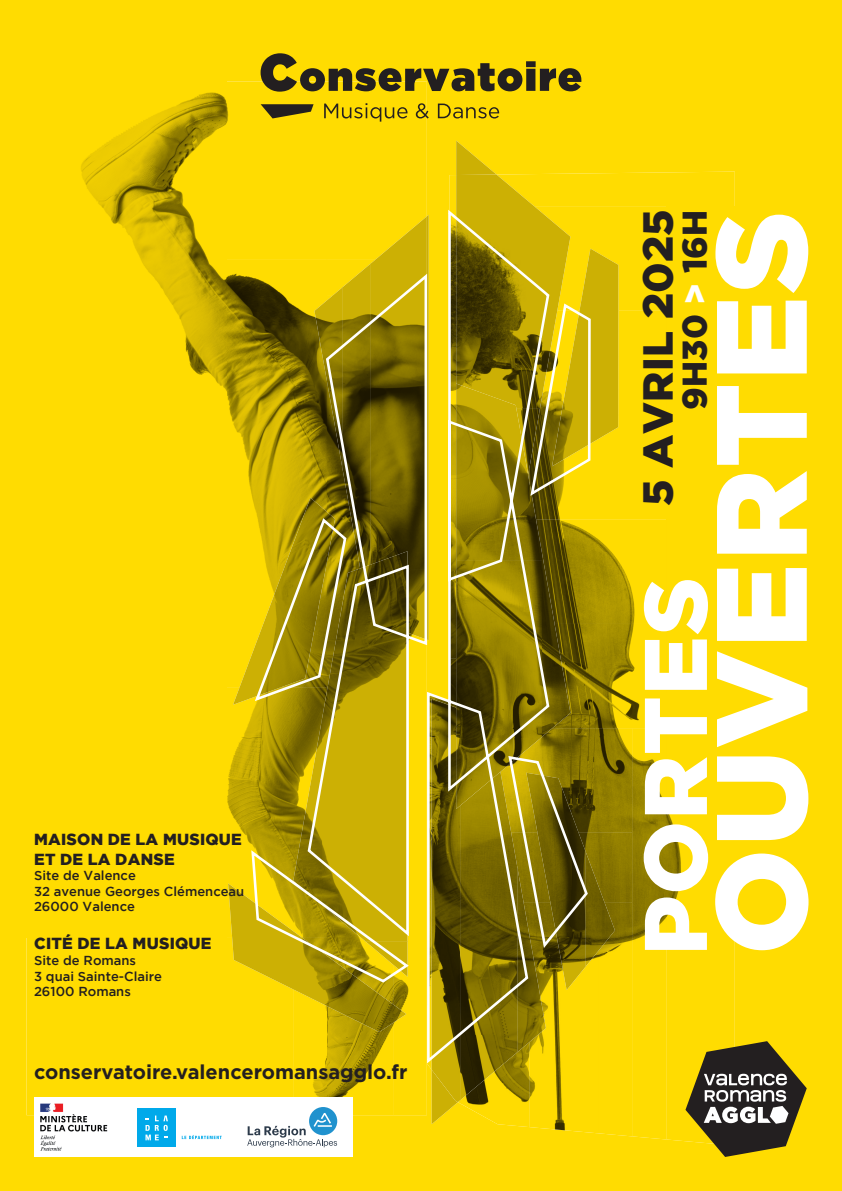
<style>
.page{position:relative;width:842px;height:1191px;background:#ffdc01}
.page>*{position:absolute;margin:0;border:0;box-sizing:border-box;transform-origin:0 0}
.t1{font:900 128.2px "Gotham";letter-spacing:.015em;color:#fff}
.t2{font:900 41.9px "Gotham";letter-spacing:.015em;color:#231f20}
.t3{font:900 34.2px "Gotham";letter-spacing:.005em;color:#231f20}
.t4{font:700 20px "Gotham";color:#231f20}
.t5{font:900 16px/19.2px "Gotham";letter-spacing:.015em;color:#231f20}
.t6{font:500 13px/15.6px "Gotham";color:#231f20}
.s1{font-size:88.6px;color:#fff}
.s2{color:#fff}
</style>
<div class="page">
<img style="left:449px;top:175px;width:7px;height:32px">
<div style="left:496px;top:172px;width:239px;height:34px;background:#ffdc01"></div>
<div style="left:542px;top:206px;width:124px;height:104px;background:#ffdc01"></div>
<div style="left:666px;top:206px;width:69px;height:939px;background:#ffdc01"></div>
<div style="left:618px;top:310px;width:48px;height:105px;background:#ffdc01"></div>
<div style="left:592px;top:415px;width:74px;height:104px;background:#ffdc01"></div>
<img style="left:592px;top:519px;width:74px;height:104px">
<img style="left:592px;top:623px;width:74px;height:105px">
<img style="left:592px;top:728px;width:40px;height:104px">
<img style="left:632px;top:728px;width:34px;height:411px">
<img style="left:592px;top:832px;width:40px;height:70px">
<img style="left:598px;top:902px;width:34px;height:234px">
<img style="left:529px;top:967px;width:69px;height:166px">
<img style="left:461px;top:1066px;width:68px;height:61px">
<img style="left:26px;top:82px;width:200px;height:855px">
<div style="left:226px;top:82px;width:201px;height:177px;background:#ffdc01"></div>
<img style="left:226px;top:259px;width:24px;height:678px">
<div style="left:394px;top:1066px;width:33px;height:49px;background:#ffdc01"></div>
<img style="left:327px;top:1066px;width:67px;height:49px">
<div style="left:26px;top:937px;width:234px;height:178px;background:#ffdc01"></div>
<img style="left:294px;top:1066px;width:33px;height:31px">
<img style="left:260px;top:1066px;width:34px;height:31px">
<svg style="left:456px;top:141px;width:40px;height:33px"></svg>
<img style="left:456px;top:174px;width:86px;height:33px">
<img style="left:233px;top:497px;width:17px;height:207px">
<img style="left:592px;top:248px;width:26px;height:218px">
<img style="left:228px;top:883px;width:22px;height:149px">
<img style="left:592px;top:851px;width:23px;height:116px">
<svg style="left:432px;top:1102px;width:26px;height:22px"></svg>
<img style="left:432px;top:1066px;width:28px;height:36px">
<img style="left:460px;top:1066px;width:58px;height:34px">
<svg style="left:261px;top:53px;width:320px;height:69px;background:#bfa50a"></svg>
<svg style="left:250px;top:207px;width:342px;height:859px;background:#a7920f"></svg>
<div style="left:34px;top:1097px;width:318px;height:60px;background:#fff"></div>
<img style="left:40px;top:1103px;width:68px;height:48px">
<div style="left:137px;top:1108px;width:39px;height:39px;background:#00a9ea"></div>
<svg style="left:145px;top:1115px;width:23px;height:25px"></svg>
<svg style="left:182px;top:1135px;width:40px;height:4px"></svg>
<svg style="left:247px;top:1107px;width:90px;height:40px"></svg>
<svg style="left:685px;top:1041px;width:122px;height:116px;background:#817432"></svg>
<p class="t5" style="left:34px;top:829px;width:209px">MAISON DE LA MUSIQUE<br>ET DE LA DANSE</p>
<p class="t6" style="left:34px;top:867px;width:212px">Site de Valence<br>32 avenue Georges Clémenceau<br>26000 Valence</p>
<p class="t5" style="left:34px;top:933px;width:179px">CITÉ DE LA MUSIQUE</p>
<p class="t6" style="left:34px;top:952px;width:130px">Site de Romans<br>3 quai Sainte-Claire<br>26100 Romans</p>
<h3 class="t4" style="left:34px;top:1060px;width:375px">conservatoire.valenceromansagglo.fr</h3>
<h2 class="t2" style="left:634px;top:955px;width:747px;rotate:-90deg"><span class="s1">PORTES</span> 5 AVRIL 2025</h2>
<h3 class="t3" style="left:675px;top:410px;width:201px;rotate:-90deg">9H30 <span class="s2">&gt;</span> 16H</h3>
<h1 class="t1" style="left:687px;top:955px;width:746px;rotate:-90deg">OUVERTES</h1>
</div>
